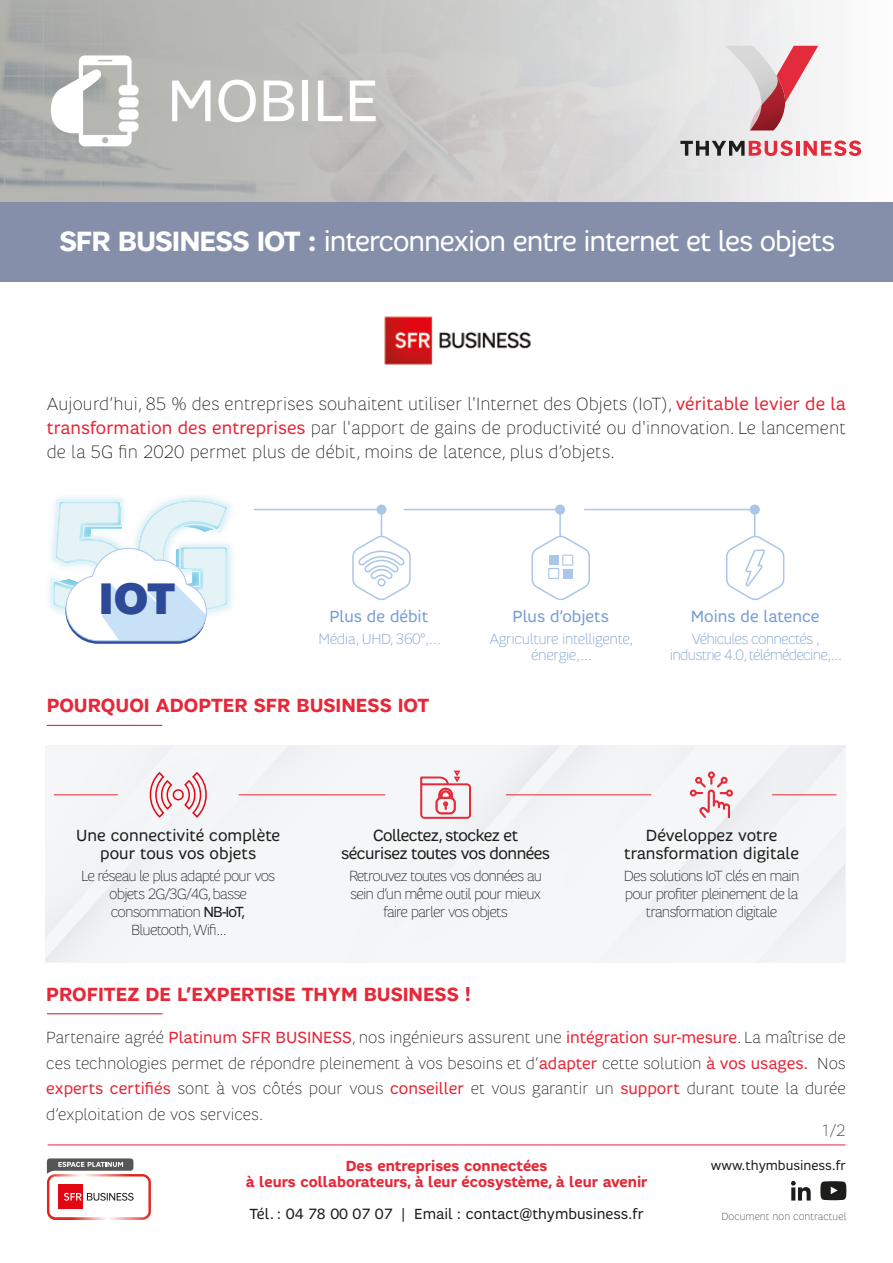
<style>
.page{position:relative;width:893px;height:1263px;background:#fff}
.page>*{position:absolute;margin:0;border:0;box-sizing:border-box;transform-origin:0 0}
.t1{font:60px "SFR";color:#fff}
.t2{font:900 45px "SFR";color:#2c4a97}
.t3{font:28.5px "SFR";letter-spacing:-.035em;color:#fff}
.t4{font:700 19.5px "SFR";color:#e62839}
.t5{font:100 18px/24px "SFR";letter-spacing:.005em;color:#1d1d1b;text-align:justify}
.t6{font:100 16.5px/25.5px "SFR";color:#1d1d1b;text-align:justify}
.t7{font:16.5px/18px "SFR";color:#1d1d1b;text-align:center}
.t8{font:16.5px/18px "SFR";letter-spacing:-.035em;color:#1d1d1b;text-align:center}
.t9{font:16.5px "SFR";color:#779dd2}
.t10{font:100 16.5px "SFR";color:#3c3c3b}
.t11{font:100 15px/18px "SFR";letter-spacing:-.055em;color:#1d1d1b;text-align:center}
.t12{font:700 15px/16.5px "SFR";color:#e62839;text-align:center}
.t13{font:100 15px/16.5px "SFR";letter-spacing:-.025em;color:#779dd2;text-align:center}
.t14{font:100 15px/16.5px "SFR";letter-spacing:-.05em;color:#779dd2;text-align:center}
.t15{font:15px "SFR";color:#1d1d1b}
.t16{font:13.5px "SFR";color:#1d1d1b}
.t17{font:100 10.5px "SFR";color:#3c3c3b}
.s1{font-weight:700}
.s2{font-weight:400;color:#e62839}
.s3{font-weight:400}
</style>
<div class="page">
<svg style="left:0;top:0;width:862px;height:202px;background:#cacac8"></svg>
<svg style="left:51px;top:55px;width:88px;height:91px"></svg>
<div style="left:119px;top:109px;width:20px;height:11px;background:#fff;border-radius:5px"></div>
<svg style="left:725px;top:46px;width:93px;height:84px"></svg>
<svg style="left:680px;top:140px;width:113px;height:16px;background:#b69194"></svg>
<hr style="left:796px;top:141px;width:3px;height:15px;background:#e62a3a">
<svg style="left:804px;top:140px;width:57px;height:16px"></svg>
<hr style="left:47px;top:1013px;width:116px;height:1px;background:#e62839">
<hr style="left:47px;top:725px;width:115px;height:1px;background:#e62839">
<div style="left:0;top:202px;width:893px;height:79px;background:#858faa"></div>
<hr style="left:48px;top:1144px;width:797px;height:1px;background:#e62839">
<svg style="left:47px;top:1158px;width:104px;height:62px"></svg>
<svg style="left:791px;top:1181px;width:20px;height:19px"></svg>
<svg style="left:820px;top:1181px;width:26px;height:19px"></svg>
<img style="left:384px;top:316px;width:147px;height:49px">
<div style="left:345px;top:794px;width:59px;height:168px;background:#f5f6f8"></div>
<div style="left:404px;top:745px;width:133px;height:200px;background:#f4f5f7"></div>
<svg style="left:45px;top:938px;width:100px;height:24px"></svg>
<hr style="left:239px;top:794px;width:146px;height:1px;background:#e62839">
<hr style="left:506px;top:794px;width:145px;height:1px;background:#e62839">
<div style="left:45px;top:745px;width:327px;height:193px;background:#f4f5f7"></div>
<div style="left:173px;top:789px;width:11px;height:11px;border:2px solid #e30613;border-radius:50%"></div>
<svg style="left:420px;top:769px;width:51px;height:50px"></svg>
<div style="left:537px;top:745px;width:308px;height:217px;background:#f4f5f7"></div>
<div style="left:377px;top:505px;width:9px;height:9px;background:#aac6e9;border-radius:50%"></div>
<div style="left:376px;top:504px;width:11px;height:11px;border:2px solid #aac6e9;border-radius:50%"></div>
<div style="left:556px;top:505px;width:8px;height:9px;background:#aac6e9;border-radius:50%"></div>
<div style="left:555px;top:504px;width:10px;height:11px;border:2px solid #aac6e9;border-radius:50%"></div>
<div style="left:750px;top:505px;width:9px;height:9px;background:#aac6e9;border-radius:50%"></div>
<div style="left:750px;top:504px;width:10px;height:11px;border:2px solid #aac6e9;border-radius:50%"></div>
<svg style="left:49px;top:497px;width:183px;height:147px"></svg>
<svg style="left:253px;top:508px;width:532px;height:93px"></svg>
<div style="left:377px;top:578px;width:9px;height:8px;border:2px solid #aac6e9;border-radius:50%"></div>
<h1 class="t1" style="left:167px;top:67px;width:213px">MOBILE</h1>
<h3 class="t3" style="left:59px;top:225px;width:777px"><span class="s1">SFR BUSINESS IOT :</span> interconnexion entre internet et les objets</h3>
<p class="t5" style="left:47px;top:392px;width:800px">Aujourd’hui, 85 % des entreprises souhaitent utiliser l'Internet des Objets (IoT), <span class="s2">véritable levier de la transformation des entreprises</span> par l'apport de gains de productivité ou d'innovation. Le lancement de la 5G fin 2020 permet plus de débit, moins de latence, plus d’objets.</p>
<h2 class="t2" style="left:99px;top:572px;width:78px">IOT</h2>
<p class="t9" style="left:329px;top:607px;width:100px">Plus de débit</p>
<p class="t13" style="left:318px;top:631px;width:124px">Média, UHD, 360°,...</p>
<p class="t4" style="left:47px;top:694px;width:384px">POURQUOI ADOPTER SFR BUSINESS IOT</p>
<p class="t9" style="left:513px;top:607px;width:98px">Plus d’objets</p>
<p class="t13" style="left:489px;top:631px;width:146px">Agriculture intelligente, énergie,...</p>
<p class="t9" style="left:691px;top:607px;width:130px">Moins de latence</p>
<p class="t14" style="left:670px;top:631px;width:174px">Véhicules connectés , industrie 4.0, télémédecine,...</p>
<p class="t7" style="left:76px;top:826px;width:206px">Une connectivité complète pour tous vos objets</p>
<p class="t11" style="left:81px;top:867px;width:196px">Le réseau le plus adapté pour vos objets 2G/3G/4G,basse consommation <span class="s3">NB-IoT,<br></span>Bluetooth,Wifi...</p>
<p class="t8" style="left:341px;top:826px;width:210px">Collectez, stockez et sécurisez toutes vos données</p>
<p class="t11" style="left:349px;top:867px;width:195px">Retrouvez toutes vos données au sein d’un même outil pour mieux faire parler vos objets</p>
<p class="t4" style="left:46px;top:983px;width:426px">PROFITEZ DE L’EXPERTISE THYM BUSINESS !</p>
<p class="t7" style="left:624px;top:826px;width:176px">Développez votre transformation digitale</p>
<p class="t11" style="left:624px;top:867px;width:177px">Des solutions IoT clés en main pour profiter pleinement de la transformation digitale</p>
<p class="t6" style="left:46px;top:1025px;width:801px">Partenaire agréé <span class="s2">Platinum SFR BUSINESS</span>, nos ingénieurs assurent une <span class="s2">intégration sur-mesure</span>. La maîtrise de ces technologies permet de répondre pleinement à vos besoins et d’<span class="s2">adapter</span> cette solution <span class="s2">à vos usages.</span> Nos <span class="s2">experts certifiés</span> sont à vos côtés pour vous <span class="s2">conseiller</span> et vous garantir un <span class="s2">support</span> durant toute la durée d’exploitation de vos services.</p>
<p class="t10" style="left:821px;top:1121px;width:26px">1/2</p>
<p class="t12" style="left:246px;top:1157px;width:403px">Des entreprises connectées<br>à leurs collaborateurs, à leur écosystème, à leur avenir</p>
<p class="t15" style="left:250px;top:1205px;width:396px">Tél. : 04 78 00 07 07 | Email : contact@thymbusiness.fr</p>
<p class="t16" style="left:711px;top:1157px;width:137px">www.thymbusiness.fr</p>
<p class="t17" style="left:721px;top:1210px;width:127px">Document non contractuel</p>
</div>
